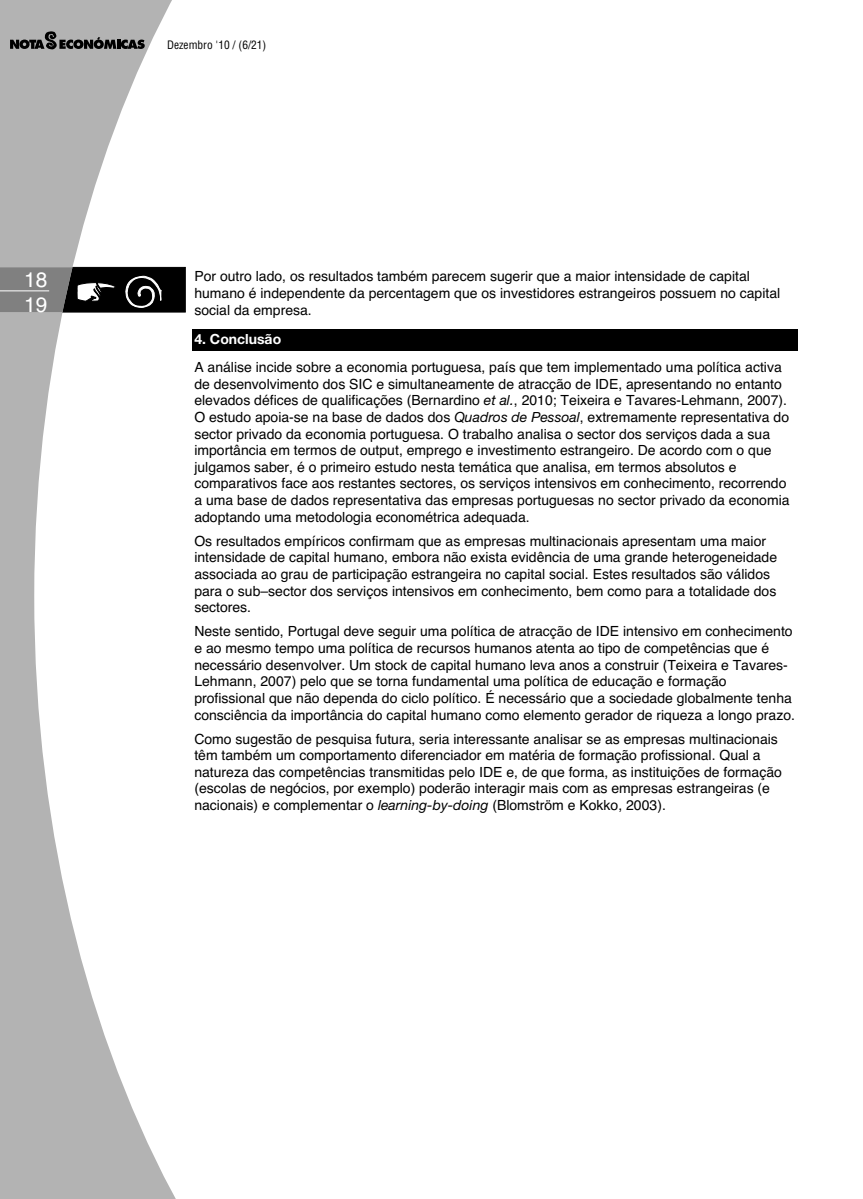
<style>
.page{position:relative;width:863px;height:1199px;background:#fff}
.page>*{position:absolute;margin:0;border:0;box-sizing:border-box;transform-origin:0 0}
.t1{font:21px/25.2px "Helvetica";color:#fff}
.t2{font:14px/16.6px "Helvetica";color:#000}
.t3{font:700 14px "Helvetica Neue";color:#fff}
.t4{font:condensed 11.38px "Helvetica";color:#000}
.s1{font-family:"Helvetica Neue";font-style:italic}
</style>
<div class="page">
<svg style="left:0;top:0;width:193px;height:1199px"></svg>
<svg style="left:10px;top:31px;width:135px;height:19px;background:#707070"></svg>
<svg style="left:0;top:267px;width:186px;height:45px;background:#414141"></svg>
<hr style="left:0;top:291px;width:49px;height:1px;background:#fff">
<div style="left:193px;top:330px;width:605px;height:21px;background:#000"></div>
<h1 class="t1" style="left:24px;top:269px;width:25px">18<br>19</h1>
<p class="t4" style="left:167px;top:40px;width:101px">Dezembro '10 / (6/21)</p>
<p class="t2" style="left:194px;top:270px;width:587px">Por outro lado, os resultados também parecem sugerir que a maior intensidade de capital humano é independente da percentagem que os investidores estrangeiros possuem no capital social da empresa.</p>
<p class="t3" style="left:194px;top:334px;width:88px">4. Conclusão</p>
<p class="t2" style="left:194px;top:360px;width:597px">A análise incide sobre a economia portuguesa, país que tem implementado uma política activa de desenvolvimento dos SIC e simultaneamente de atracção de IDE, apresentando no entanto elevados défices de qualificações (Bernardino <span class="s1">et al.</span>, 2010; Teixeira e Tavares-Lehmann, 2007).<br>O estudo apoia-se na base de dados dos <span class="s1">Quadros de Pessoal</span>, extremamente representativa do sector privado da economia portuguesa. O trabalho analisa o sector dos serviços dada a sua importância em termos de output, emprego e investimento estrangeiro. De acordo com o que julgamos saber, é o primeiro estudo nesta temática que analisa, em termos absolutos e comparativos face aos restantes sectores, os serviços intensivos em conhecimento, recorrendo a uma base de dados representativa das empresas portuguesas no sector privado da economia adoptando uma metodologia econométrica adequada.</p>
<p class="t2" style="left:194px;top:534px;width:584px">Os resultados empíricos confirmam que as empresas multinacionais apresentam uma maior intensidade de capital humano, embora não exista evidência de uma grande heterogeneidade associada ao grau de participação estrangeira no capital social. Estes resultados são válidos para o sub–sector dos serviços intensivos em conhecimento, bem como para a totalidade dos sectores.</p>
<p class="t2" style="left:194px;top:624px;width:602px">Neste sentido, Portugal deve seguir uma política de atracção de IDE intensivo em conhecimento e ao mesmo tempo uma política de recursos humanos atenta ao tipo de competências que é necessário desenvolver. Um stock de capital humano leva anos a construir (Teixeira e Tavares-Lehmann, 2007) pelo que se torna fundamental uma política de educação e formação profissional que não dependa do ciclo político. É necessário que a sociedade globalmente tenha consciência da importância do capital humano como elemento gerador de riqueza a longo prazo.</p>
<p class="t2" style="left:194px;top:732px;width:589px">Como sugestão de pesquisa futura, seria interessante analisar se as empresas multinacionais têm também um comportamento diferenciador em matéria de formação profissional. Qual a natureza das competências transmitidas pelo IDE e, de que forma, as instituições de formação (escolas de negócios, por exemplo) poderão interagir mais com as empresas estrangeiras (e nacionais) e complementar o <span class="s1">learning-by-doing</span> (Blomström e Kokko, 2003).</p>
</div>
